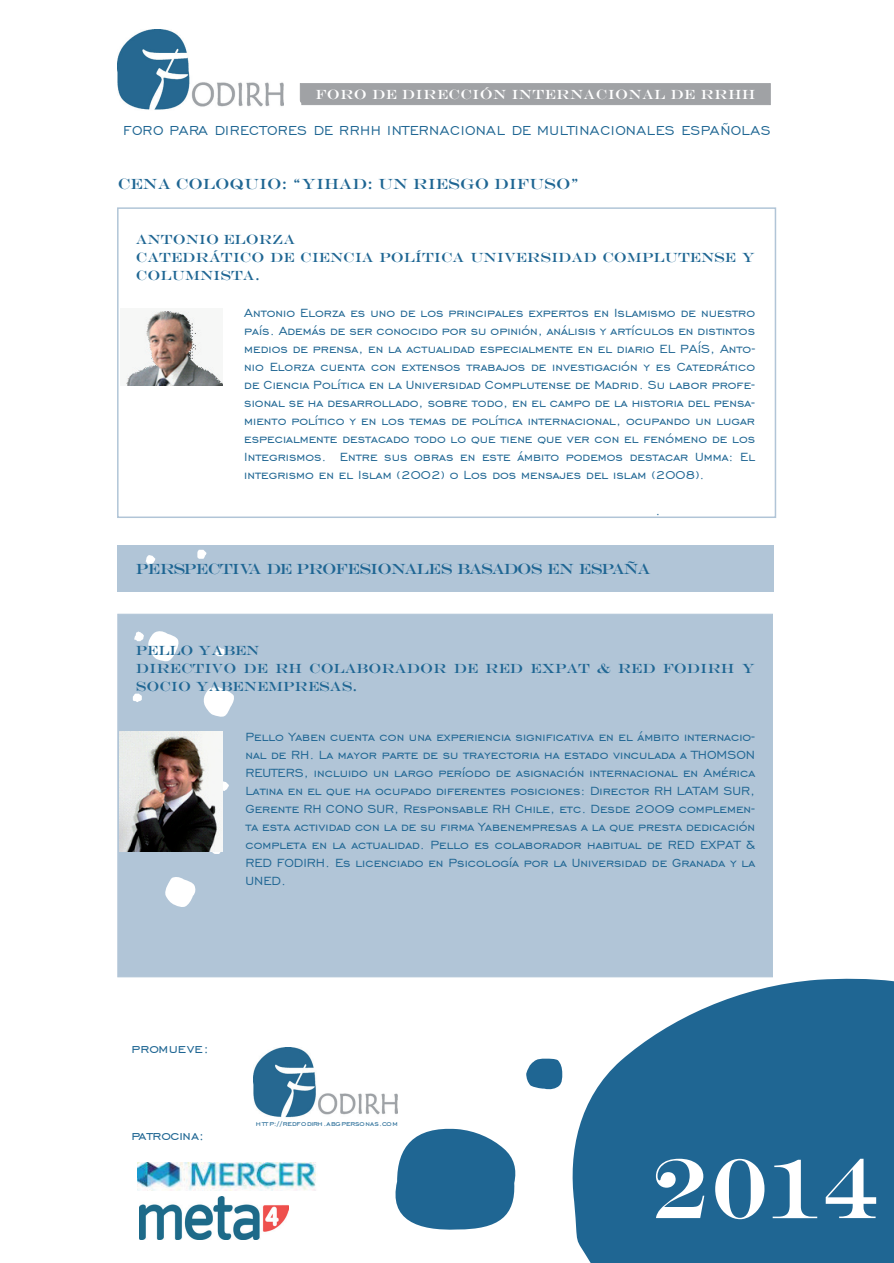
<style>
.page{position:relative;width:894px;height:1263px;background:#fff}
.page>*{position:absolute;margin:0;border:0;box-sizing:border-box;transform-origin:0 0}
.t1{font:85.35px "Engravers";color:#fff}
.t2{font:16.5px "Engravers Gothic BT";letter-spacing:.025em;color:#1f6693}
.t3{font:16.5px "Engravers Gothic BT";letter-spacing:-.015em;color:#1f6693}
.t4{font:16.5px "Engravers Gothic BT";letter-spacing:.005em;color:#1f6693}
.t5{font:15px/18px "Engravers Gothic BT";color:#1f6693;text-align:justify}
.t6{font:15px "Engravers";letter-spacing:-.075em;color:#1f6693}
.t7{font:15px "Engravers";color:#1f6693}
.t8{font:13.5px/18px "Engravers";color:#1f6693}
.t9{font:13.5px "Engravers";letter-spacing:.025em;color:#fff}
.t10{font:9px "Engravers Gothic BT";color:#1f6693}
</style>
<div class="page">
<div style="left:118px;top:614px;width:654px;height:363px;background:#b1c5d7"></div>
<svg style="left:133px;top:694px;width:9px;height:8px"></svg>
<svg style="left:203px;top:686px;width:31px;height:31px"></svg>
<svg style="left:165px;top:877px;width:31px;height:30px"></svg>
<svg style="left:223px;top:781px;width:6px;height:10px"></svg>
<svg style="left:212px;top:851px;width:9px;height:3px"></svg>
<div style="left:118px;top:545px;width:656px;height:47px;background:#b1c5d7"></div>
<svg style="left:197px;top:550px;width:9px;height:9px"></svg>
<svg style="left:145px;top:555px;width:10px;height:10px"></svg>
<svg style="left:215px;top:647px;width:9px;height:9px"></svg>
<svg style="left:134px;top:631px;width:45px;height:31px"></svg>
<img style="left:126px;top:311px;width:96px;height:74px">
<img style="left:120px;top:732px;width:103px;height:119px">
<div style="left:299px;top:83px;width:472px;height:22px;background:#a0a2a5"></div>
<img style="left:117px;top:29px;width:166px;height:81px">
<svg style="left:395px;top:1128px;width:121px;height:102px"></svg>
<svg style="left:526px;top:1059px;width:36px;height:31px"></svg>
<img style="left:137px;top:1162px;width:179px;height:28px">
<svg style="left:572px;top:978px;width:322px;height:285px;background:#3c7aa1"></svg>
<img style="left:253px;top:1047px;width:145px;height:71px">
<img style="left:139px;top:1196px;width:149px;height:43px">
<p class="t9" style="left:315px;top:86px;width:441px">FORO DE DIRECCIÓN INTERNACIONAL DE RRHH</p>
<p class="t2" style="left:123px;top:121px;width:649px">FORO PARA DIRECTORES DE RRHH INTERNACIONAL DE MULTINACIONALES ESPAÑOLAS</p>
<p class="t7" style="left:118px;top:175px;width:463px">CENA COLOQUIO: “YIHAD: UN RIESGO DIFUSO”</p>
<p class="t8" style="left:136px;top:230px;width:621px">ANTONIO ELORZA<br>CATEDRÁTICO DE CIENCIA POLÍTICA UNIVERSIDAD COMPLUTENSE Y<br>COLUMNISTA.</p>
<p class="t5" style="left:244px;top:303px;width:512px">Antonio Elorza es uno de los principales expertos en Islamismo de nuestro país. Además de ser conocido por su opinión, análisis y artículos en distintos medios de prensa, en la actualidad especialmente en el diario EL PAÍS, Anto&shy;nio Elorza cuenta con extensos trabajos de investigación y es Catedrático de Ciencia Política en la Universidad Complutense de Madrid. Su labor profe&shy;sional se ha desarrollado, sobre todo, en el campo de la historia del pensa&shy;miento político y en los temas de política internacional, ocupando un lugar especialmente destacado todo lo que tiene que ver con el fenómeno de los Integrismos. Entre sus obras en este ámbito podemos destacar Umma: El integrismo en el Islam (2002) o Los dos mensajes del islam (2008).</p>
<p class="t5" style="left:655px;top:502px;width:6px">.</p>
<p class="t6" style="left:136px;top:560px;width:516px">PERSPECTIVA DE PROFESIONALES BASADOS EN ESPAÑA</p>
<p class="t8" style="left:136px;top:642px;width:620px">PELLO YABEN<br>DIRECTIVO DE RH COLABORADOR DE RED EXPAT &amp; RED FODIRH Y<br>SOCIO YABENEMPRESAS.</p>
<p class="t5" style="left:245px;top:727px;width:511px">Pello Yaben cuenta con una experiencia significativa en el ámbito internacio&shy;nal de RH. La mayor parte de su trayectoria ha estado vinculada a THOMSON REUTERS, incluido un largo período de asignación internacional en América Latina en el que ha ocupado diferentes posiciones: Director RH LATAM SUR, Gerente RH CONO SUR, Responsable RH Chile, etc. Desde 2009 complemen&shy;ta esta actividad con la de su firma Yabenempresas a la que presta dedicación completa en la actualidad. Pello es colaborador habitual de RED EXPAT &amp; RED FODIRH. Es licenciado en Psicología por la Universidad de Granada y la UNED.</p>
<p class="t4" style="left:131px;top:1039px;width:79px">promueve:</p>
<p class="t3" style="left:131px;top:1126px;width:75px">patrocina:</p>
<p class="t10" style="left:256px;top:1118px;width:143px">http://redfodirh.abgpersonas.com</p>
<h1 class="t1" style="left:652px;top:1138px;width:226px">2014</h1>
</div>
